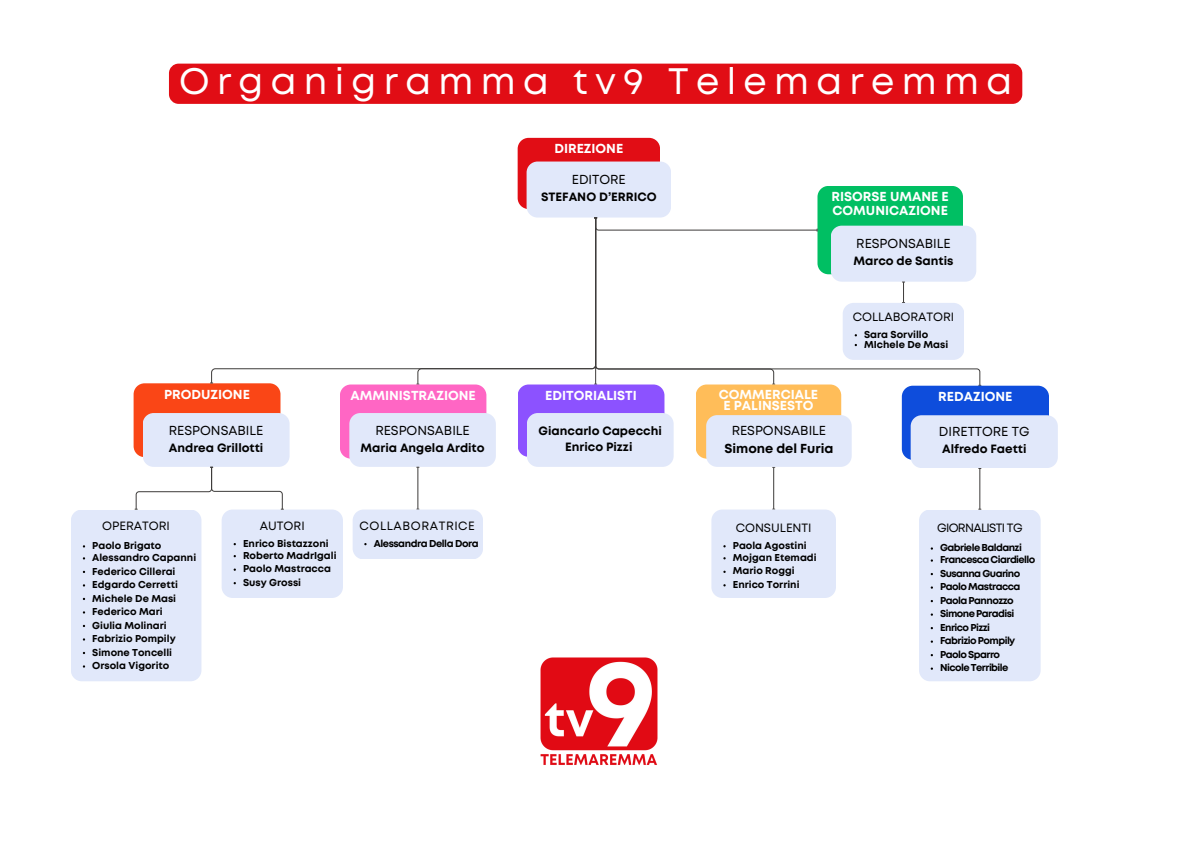
<style>
.page{position:relative;width:1191px;height:843px;background:#fff}
.page>*{position:absolute;margin:0;border:0;box-sizing:border-box;transform-origin:0 0}
.t1{font:36.8px "Mont";letter-spacing:.2em;color:#fff}
.t2{font:700 13px/13.5px "Mont";color:#fff}
.t3{font:13px "Mont";color:#000}
.t4{font:700 13px "Mont";color:#000}
.t5{font:700 12px/16.5px "Mont";color:#000;text-align:center}
.t6{font:12px "Mont";color:#000}
.t7{font:12px "Mont";letter-spacing:.05em;color:#000}
.t8{font:12px "Mont";letter-spacing:-.055em;color:#000}
.t9{font:700 10px/13.5px "Mont";color:#000}
.t10{font:700 10px/13.5px "Mont";letter-spacing:-.055em;color:#000}
.t11{font:700 10px "Mont";letter-spacing:-.045em;color:#000}
</style>
<div class="page">
<svg style="left:656px;top:217px;width:324px;height:168px"></svg>
<div style="left:817px;top:186px;width:145px;height:88px;background:#00bf63;border-radius:11px"></div>
<div style="left:517px;top:138px;width:143px;height:71px;background:#e10d15;border-radius:11px"></div>
<div style="left:526px;top:161px;width:145px;height:56px;background:#e1e8fa;border-radius:11px"></div>
<div style="left:830px;top:225px;width:146px;height:56px;background:#e1e8fa;border-radius:11px"></div>
<div style="left:134px;top:383px;width:146px;height:74px;background:#fa4616;border-radius:11px"></div>
<div style="left:143px;top:413px;width:146px;height:53px;background:#e1e8fa;border-radius:11px"></div>
<div style="left:71px;top:509px;width:130px;height:172px;background:#e1e8fa;border-radius:11px"></div>
<div style="left:221px;top:509px;width:122px;height:88px;background:#e1e8fa;border-radius:11px"></div>
<svg style="left:135px;top:466px;width:148px;height:43px"></svg>
<svg style="left:211px;top:368px;width:205px;height:15px"></svg>
<svg style="left:416px;top:217px;width:401px;height:167px"></svg>
<div style="left:340px;top:384px;width:146px;height:74px;background:#ff66c4;border-radius:11px"></div>
<div style="left:349px;top:413px;width:147px;height:53px;background:#e1e8fa;border-radius:11px"></div>
<hr style="left:979px;top:468px;width:1px;height:40px;background:#3d3b3a">
<div style="left:918px;top:509px;width:122px;height:172px;background:#e1e8fa;border-radius:11px"></div>
<div style="left:901px;top:385px;width:147px;height:74px;background:#0e4ddc;border-radius:11px"></div>
<div style="left:910px;top:415px;width:147px;height:53px;background:#e1e8fa;border-radius:11px"></div>
<hr style="left:773px;top:467px;width:1px;height:41px;background:#3d3b3a">
<div style="left:695px;top:384px;width:146px;height:74px;background:#ffbd59;border-radius:11px"></div>
<div style="left:706px;top:415px;width:145px;height:51px;background:#e1e8fa;border-radius:11px"></div>
<div style="left:711px;top:509px;width:124px;height:88px;background:#e1e8fa;border-radius:11px"></div>
<hr style="left:417px;top:467px;width:1px;height:41px;background:#3d3b3a">
<div style="left:352px;top:508px;width:131px;height:51px;background:#e1e8fa"></div>
<img style="left:540px;top:657px;width:118px;height:108px">
<div style="left:169px;top:64px;width:853px;height:40px;background:#e10d15;border-radius:10px"></div>
<div style="left:517px;top:384px;width:147px;height:72px;background:#8c52ff;border-radius:11px"></div>
<div style="left:526px;top:413px;width:147px;height:53px;background:#e1e8fa;border-radius:11px"></div>
<svg style="left:842px;top:281px;width:122px;height:79px"></svg>
<p class="t1" style="left:179px;top:67px;width:834px">Organigramma tv9 Telemaremma</p>
<h2 class="t2" style="left:554px;top:143px;width:70px">DIREZIONE</h2>
<h2 class="t3" style="left:572px;top:174px;width:55px">EDITORE</h2>
<h2 class="t5" style="left:541px;top:190px;width:117px">STEFANO D’ERRICO</h2>
<h2 class="t2" style="left:164px;top:388px;width:87px">PRODUZIONE</h2>
<h2 class="t3" style="left:169px;top:425px;width:96px">RESPONSABILE</h2>
<p class="t5" style="left:169px;top:440px;width:96px">Andrea Grillotti</p>
<h2 class="t2" style="left:350px;top:389px;width:127px">AMMINISTRAZIONE</h2>
<h2 class="t3" style="left:375px;top:425px;width:96px">RESPONSABILE</h2>
<p class="t5" style="left:360px;top:440px;width:126px">Maria Angela Ardito</p>
<p class="t6" style="left:102px;top:521px;width:69px">OPERATORI</p>
<p class="t9" style="left:92px;top:540px;width:105px;line-height:12px">Paolo Brigato<br>Alessandro Capanni</p>
<p class="t9" style="left:92px;top:565px;width:87px">Federico Cillerai<br>Edgardo Cerretti<br>Michele De Masi<br>Federico Mari<br>Giulia Molinari<br>Fabrizio Pompily<br>Simone Toncelli<br>Orsola Vigorito</p>
<h3 class="t6" style="left:260px;top:521px;width:46px">AUTORI</h3>
<h2 class="t9" style="left:243px;top:537px;width:87px">Enrico Bistazzoni</h2>
<h2 class="t9" style="left:243px;top:549px;width:95px">Roberto MadrIgali</h2>
<h2 class="t9" style="left:243px;top:562px;width:89px">Paolo Mastracca</h2>
<p class="t9" style="left:243px;top:576px;width:60px">Susy Grossi</p>
<h3 class="t7" style="left:359px;top:521px;width:117px">COLLABORATRICE</h3>
<p class="t11" style="left:373px;top:539px;width:106px">Alessandra Della Dora</p>
<p class="t2" style="left:545px;top:389px;width:93px">EDITORIALISTI</p>
<p class="t5" style="left:538px;top:423px;width:125px">Giancarlo Capecchi<br>Enrico Pizzi</p>
<h1 class="t2" style="left:831px;top:191px;width:119px">RISORSE UMANE E<br>COMUNICAZIONE</h1>
<h2 class="t3" style="left:856px;top:238px;width:96px">RESPONSABILE</h2>
<p class="t5" style="left:853px;top:254px;width:101px">Marco de Santis</p>
<p class="t2" style="left:718px;top:390px;width:101px;line-height:11.2px;text-align:center">COMMERCIALE<br>E PALINSESTO</p>
<h2 class="t3" style="left:731px;top:425px;width:96px">RESPONSABILE</h2>
<h2 class="t4" style="left:724px;top:443px;width:111px">Simone del Furia</h2>
<p class="t6" style="left:852px;top:312px;width:103px">COLLABORATORI</p>
<p class="t9" style="left:864px;top:330px;width:86px;line-height:9.8px">Sara Sorvillo<br>MIchele De Masi</p>
<h3 class="t2" style="left:938px;top:390px;width:76px">REDAZIONE</h3>
<h2 class="t3" style="left:938px;top:426px;width:92px">DIRETTORE TG</h2>
<p class="t5" style="left:941px;top:442px;width:86px">Alfredo Faetti</p>
<p class="t6" style="left:735px;top:523px;width:77px">CONSULENTI</p>
<p class="t9" style="left:732px;top:539px;width:75px">Paola Agostini</p>
<p class="t9" style="left:732px;top:551px;width:85px">Mojgan Etemadi</p>
<p class="t9" style="left:732px;top:564px;width:63px">Mario Roggi</p>
<p class="t9" style="left:732px;top:578px;width:68px">Enrico Torrini</p>
<p class="t8" style="left:937px;top:523px;width:87px">GIORNALISTI TG</p>
<p class="t10" style="left:940px;top:542px;width:97px;line-height:12px">Gabriele Baldanzi<br>Francesca Ciardiello</p>
<p class="t10" style="left:940px;top:567px;width:82px">Susanna Guarino<br>Paolo Mastracca<br>Paola Pannozzo<br>Simone Paradisi<br>Enrico Pizzi<br>Fabrizio Pompily<br>Paolo Sparro<br>Nicole Terribile</p>
</div>
